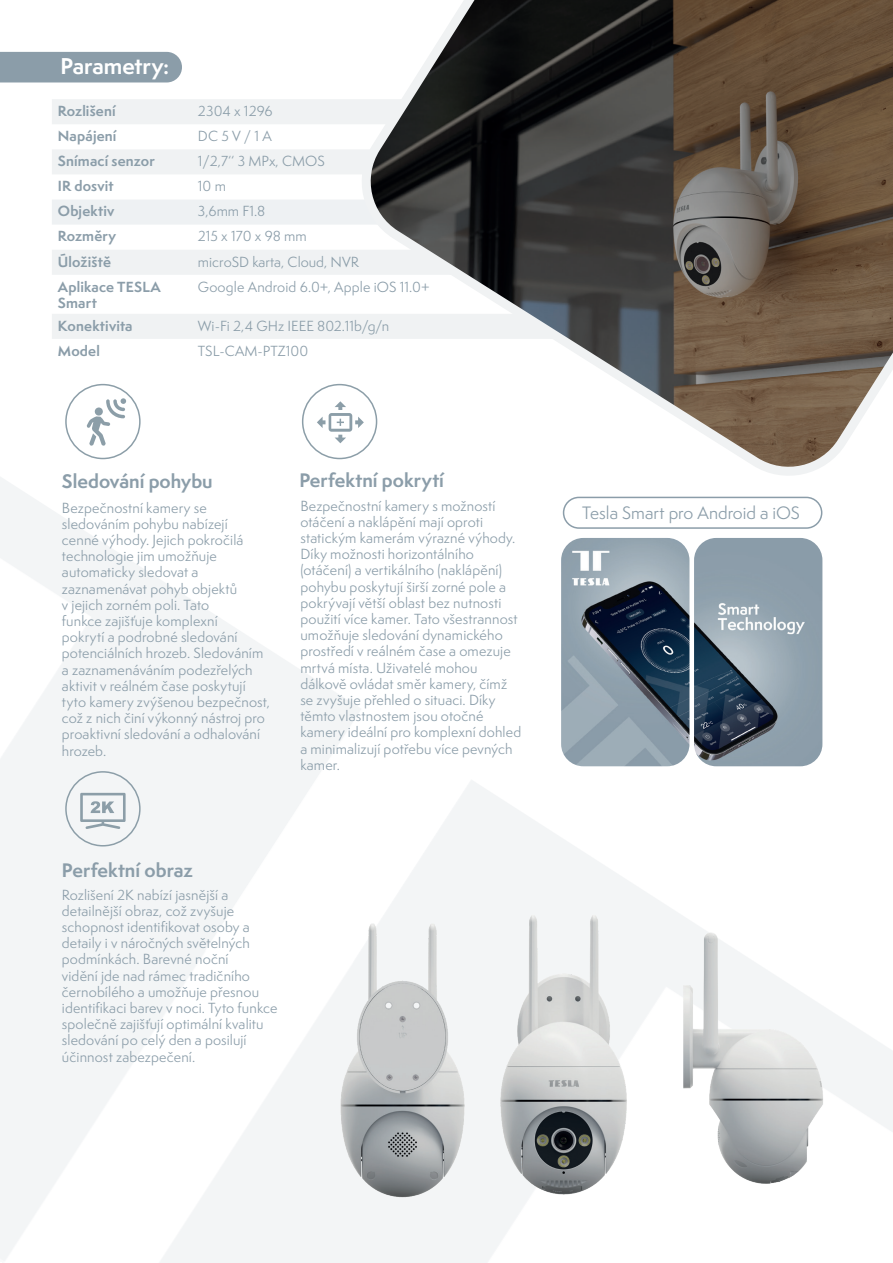
<style>
.page{position:relative;width:893px;height:1263px;background:#fff}
.page>*{position:absolute;margin:0;border:0;box-sizing:border-box;transform-origin:0 0}
.t1{font:700 21px "Semplicita Pro";color:#fff}
.t2{font:700 18px "Semplicita Pro";color:#8b9da9}
.t3{font:16.5px "Semplicita Pro";color:#8b9da9}
.t4{font:13.5px/16.2px "Semplicita Pro";letter-spacing:.01em;color:#8b9da9}
.t5{font:700 13.5px/16.2px "Semplicita Pro";letter-spacing:.01em;color:#8b9da9}
</style>
<div class="page">
<svg style="left:52px;top:99px;width:305px;height:176px"></svg>
<div style="left:52px;top:200px;width:305px;height:25px;background:#eef1f3"></div>
<div style="left:52px;top:314px;width:305px;height:25px;background:#f0f2f3"></div>
<div style="left:0;top:52px;width:182px;height:30px;background:#8b9da9"></div>
<svg style="left:357px;top:0;width:536px;height:476px"></svg>
<div style="left:563px;top:497px;width:259px;height:32px;border:2px solid #8b9da9;border-radius:15px"></div>
<img style="left:561px;top:538px;width:128px;height:228px">
<img style="left:694px;top:538px;width:128px;height:228px">
<img style="left:244px;top:900px;width:316px;height:316px">
<img style="left:435px;top:909px;width:241px;height:290px">
<img style="left:605px;top:911px;width:288px;height:288px">
<div style="left:65px;top:384px;width:76px;height:75px;border:2px solid #8c9ea8;border-radius:50%"></div>
<svg style="left:87px;top:398px;width:39px;height:48px"></svg>
<div style="left:95px;top:407px;width:8px;height:9px;background:#8c9ea8;border-radius:50%"></div>
<div style="left:302px;top:384px;width:75px;height:75px;border:2px solid #8c9ea8;border-radius:50%"></div>
<svg style="left:317px;top:401px;width:47px;height:42px"></svg>
<div style="left:65px;top:771px;width:76px;height:75px;border:2px solid #8c9ea8;border-radius:50%"></div>
<svg style="left:80px;top:793px;width:46px;height:36px"></svg>
<h1 class="t1" style="left:60px;top:50px;width:110px">Parametry:</h1>
<p class="t5" style="left:58px;top:103px;width:59px">Rozlišení</p>
<p class="t4" style="left:198px;top:103px;width:76px">2304 x 1296</p>
<p class="t5" style="left:58px;top:128px;width:60px">Napájení</p>
<p class="t4" style="left:198px;top:128px;width:75px">DC 5 V / 1 A</p>
<p class="t5" style="left:58px;top:153px;width:99px">Snímací senzor</p>
<p class="t4" style="left:198px;top:153px;width:128px">1/2,7‘‘ 3 MPx, CMOS</p>
<p class="t5" style="left:58px;top:178px;width:57px">IR dosvit</p>
<p class="t4" style="left:198px;top:178px;width:30px">10 m</p>
<p class="t5" style="left:58px;top:203px;width:58px">Objektiv</p>
<p class="t4" style="left:198px;top:203px;width:69px">3,6mm F1.8</p>
<p class="t5" style="left:58px;top:228px;width:60px">Rozměry</p>
<p class="t4" style="left:198px;top:228px;width:110px">215 x 170 x 98 mm</p>
<p class="t5" style="left:58px;top:253px;width:55px">Úložiště</p>
<p class="t4" style="left:198px;top:253px;width:162px">microSD karta, Cloud, NVR</p>
<p class="t5" style="left:58px;top:278px;width:104px">Aplikace TESLA<br>Smart</p>
<p class="t4" style="left:198px;top:278px;width:233px">Google Android 6.0+, Apple iOS 11.0+</p>
<p class="t5" style="left:58px;top:317px;width:76px">Konektivita</p>
<p class="t4" style="left:198px;top:317px;width:193px">Wi-Fi 2,4 GHz IEEE 802.11b/g/n</p>
<p class="t5" style="left:58px;top:342px;width:44px">Model</p>
<p class="t4" style="left:198px;top:342px;width:112px">TSL-CAM-PTZ100</p>
<h2 class="t2" style="left:62px;top:467px;width:152px">Sledování pohybu</h2>
<p class="t4" style="left:62px;top:499px;width:210px">Bezpečnostní kamery se sledováním pohybu nabízejí<br>cenné výhody. Jejich pokročilá technologie jim umožňuje automaticky sledovat a zaznamenávat pohyb objektů<br>v jejich zorném poli. Tato<br>funkce zajišťuje komplexní<br>pokrytí a podrobné sledování potenciálních hrozeb. Sledováním a zaznamenáváním podezřelých aktivit v reálném čase poskytují tyto kamery zvýšenou bezpečnost, což z nich činí výkonný nástroj pro proaktivní sledování a odhalování hrozeb.</p>
<h2 class="t2" style="left:299px;top:466px;width:146px">Perfektní pokrytí</h2>
<p class="t4" style="left:300px;top:497px;width:222px">Bezpečnostní kamery s možností otáčení a naklápění mají oproti statickým kamerám výrazné výhody.<br>Díky možnosti horizontálního (otáčení) a vertikálního (naklápění) pohybu poskytují širší zorné pole a pokrývají větší oblast bez nutnosti použití více kamer. Tato všestrannost umožňuje sledování dynamického prostředí v reálném čase a omezuje mrtvá místa. Uživatelé mohou dálkově ovládat směr kamery, čímž se zvyšuje přehled o situaci. Díky těmto vlastnostem jsou otočné kamery ideální pro komplexní dohled a minimalizují potřebu více pevných kamer.</p>
<p class="t3" style="left:582px;top:501px;width:219px">Tesla Smart pro Android a iOS</p>
<h2 class="t2" style="left:62px;top:856px;width:132px">Perfektní obraz</h2>
<p class="t4" style="left:62px;top:886px;width:217px">Rozlišení 2K nabízí jasnější a detailnější obraz, což zvyšuje schopnost identifikovat osoby a detaily i v náročných světelných podmínkách. Barevné noční<br>vidění jde nad rámec tradičního černobílého a umožňuje přesnou identifikaci barev v noci. Tyto funkce společně zajišťují optimální kvalitu sledování po celý den a posilují účinnost zabezpečení.</p>
</div>
